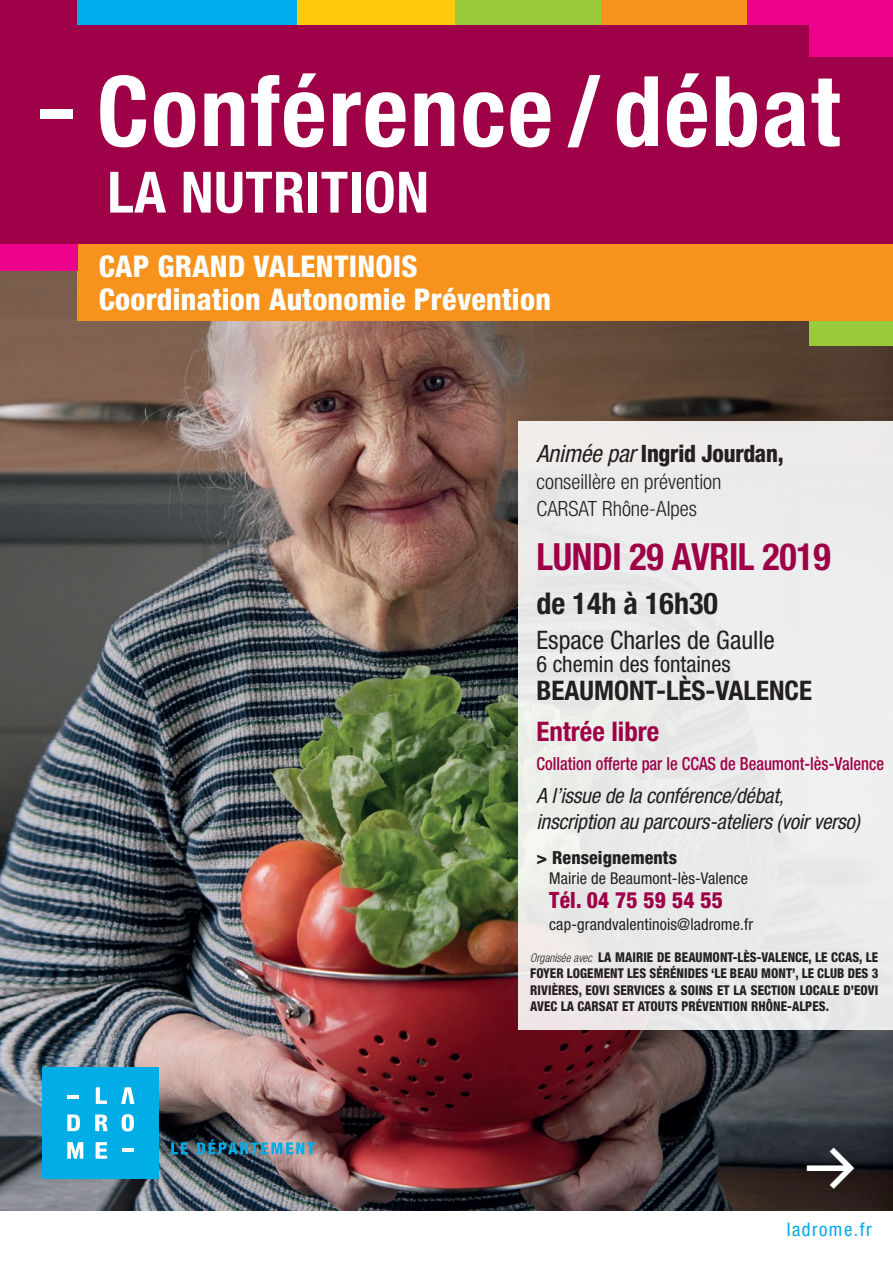
<style>
.page{position:relative;width:893px;height:1263px;background:#fff}
.page>*{position:absolute;margin:0;border:0;box-sizing:border-box;transform-origin:0 0}
.t1{font:700 condensed 97.5px "Helvetica Neue LT";letter-spacing:.02em;color:#fff}
.t2{font:700 condensed 57px "Helvetica Neue LT";letter-spacing:.01em;color:#fff}
.t3{font:42px "Arrowstfb";color:#fff}
.t4{font:700 condensed 37.5px "Helvetica Neue LT";letter-spacing:-.01em;color:#9e0147;scale:.96 1}
.t5{font:800 condensed 30px/33px "Helvetica Neue LT";letter-spacing:.01em;color:#fff}
.t6{font:700 condensed 30px "Helvetica Neue LT";color:#231f20}
.t7{font:700 condensed 27px "Helvetica Neue LT";color:#231f20}
.t8{font:700 condensed 27px "Helvetica Neue LT";color:#9e0147}
.t9{font:condensed 25.5px "Helvetica Neue LT";color:#231f20}
.t10{font:800 condensed 24px "Helvetica Neue LT";letter-spacing:-.01em;color:#231f20;scale:.95 1}
.t11{font:condensed 22.5px "Helvetica Neue LT";color:#231f20}
.t12{font:800 condensed 22.5px "Helvetica Neue LT";letter-spacing:.01em;color:#9e0147;scale:.95 1}
.t13{font:italic condensed 21px/25.2px "Helvetica Neue LT";letter-spacing:-.01em;color:#231f20}
.t14{font:300 condensed 21px/27px "Helvetica Neue LT";color:#231f20}
.t15{font:condensed 18.75px "Helvetica Neue LT";letter-spacing:.08em;color:#00a9ea}
.t16{font:500 condensed 18px "Helvetica Neue LT";color:#9e0147;scale:.92 1}
.t17{font:800 condensed 18px "Helvetica Neue LT";letter-spacing:.005em;color:#231f20}
.t18{font:condensed 16.35px "Helvetica Neue LT";letter-spacing:.005em;color:#231f20}
.t19{font:800 condensed 13.5px "Helvetica Neue LT";letter-spacing:.005em;color:#231f20;scale:.94 1}
.t20{font:italic 300 condensed 12px "Helvetica Neue LT";color:#231f20;scale:.94 1}
.s1{font-weight:400;font-stretch:normal;font-size:114px}
.s2{font-weight:400;font-style:italic}
.s3{font-weight:800;font-style:normal;font-size:13.5px}
</style>
<div class="page">
<img style="left:0;top:270px;width:893px;height:941px">
<div style="left:519px;top:421px;width:374px;height:608px;background:#ececea"></div>
<div style="left:0;top:0;width:893px;height:244px;background:#9e0147"></div>
<div style="left:77px;top:0;width:220px;height:25px;background:#00aeef"></div>
<div style="left:454px;top:0;width:147px;height:25px;background:#99ca3b"></div>
<div style="left:297px;top:0;width:157px;height:25px;background:#feca0a"></div>
<div style="left:601px;top:0;width:147px;height:25px;background:#f7931d"></div>
<div style="left:747px;top:0;width:146px;height:25px;background:#ed028c"></div>
<div style="left:810px;top:23px;width:83px;height:34px;background:#ed028c"></div>
<div style="left:810px;top:320px;width:83px;height:26px;background:#99ca3b"></div>
<div style="left:77px;top:244px;width:816px;height:76px;background:#f7931d"></div>
<div style="left:0;top:244px;width:77px;height:26px;background:#ed028c"></div>
<div style="left:43px;top:1067px;width:116px;height:112px;background:#00ade6"></div>
<svg style="left:95px;top:1114px;width:13px;height:17px"></svg>
<svg style="left:122px;top:1114px;width:12px;height:17px"></svg>
<svg style="left:96px;top:1142px;width:11px;height:17px"></svg>
<hr style="left:122px;top:1148px;width:11px;height:4px;background:#fff">
<svg style="left:96px;top:1087px;width:11px;height:17px"></svg>
<svg style="left:121px;top:1087px;width:14px;height:17px"></svg>
<svg style="left:67px;top:1114px;width:13px;height:17px"></svg>
<svg style="left:67px;top:1142px;width:16px;height:17px"></svg>
<svg style="left:67px;top:1095px;width:11px;height:3px"></svg>
<svg style="left:171px;top:1142px;width:17px;height:12px"></svg>
<svg style="left:197px;top:1139px;width:118px;height:15px;background:#4a869e"></svg>
<h1 class="t1" style="left:34px;top:52px;width:807px"><span class="s1">-</span> CONFÉRENCE / DÉBAT</h1>
<h2 class="t2" style="left:107px;top:158px;width:323px">LA NUTRITION</h2>
<h3 class="t5" style="left:99px;top:250px;width:454px">CAP GRAND VALENTINOIS<br>COORDINATION AUTONOMIE PRÉVENTION</h3>
<h3 class="t10" style="left:536px;top:439px;width:262px"><span class="s2">Animée par</span> INGRID JOURDAN,</h3>
<h3 class="t14" style="left:536px;top:468px;width:186px">conseillère en prévention<br>CARSAT Rhône-Alpes</h3>
<h3 class="t4" style="left:536px;top:534px;width:308px">LUNDI 29 AVRIL 2019</h3>
<h3 class="t6" style="left:536px;top:586px;width:183px">DE 14H À 16H30</h3>
<h3 class="t9" style="left:536px;top:625px;width:240px">Espace Charles de Gaulle</h3>
<h3 class="t11" style="left:536px;top:651px;width:196px">6 chemin des fontaines</h3>
<h3 class="t7" style="left:536px;top:674px;width:277px">BEAUMONT-LÈS-VALENCE</h3>
<h3 class="t8" style="left:536px;top:715px;width:124px">ENTRÉE LIBRE</h3>
<h3 class="t16" style="left:536px;top:752px;width:379px">Collation offerte par le CCAS de Beaumont-lès-Valence</h3>
<h3 class="t13" style="left:536px;top:783px;width:325px">A l’issue de la conférence/débat, inscription au parcours-ateliers (voir verso)</h3>
<h3 class="t17" style="left:536px;top:846px;width:142px">&gt; RENSEIGNEMENTS</h3>
<p class="t18" style="left:549px;top:869px;width:200px">Mairie de Beaumont-lès-Valence</p>
<h3 class="t12" style="left:549px;top:886px;width:184px">TÉL. 04 75 59 54 55</h3>
<p class="t18" style="left:549px;top:914px;width:205px">cap-grandvalentinois@ladrome.fr</p>
<p class="t20" style="left:530px;top:951px;width:108px">Organisée avec <span class="s3">LA MAIRIE</span></p>
<p class="t19" style="left:657px;top:949px;width:127px">DE BEAUMONT-LÈS-VALENCE</p>
<p class="t19" style="left:808px;top:949px;width:69px">, LE CCAS, LE</p>
<p class="t19" style="left:530px;top:965px;width:47px">FOYER LOGE</p>
<p class="t19" style="left:594px;top:965px;width:19px">MENT</p>
<p class="t19" style="left:627px;top:965px;width:61px">LES SÉRÉNIDES</p>
<p class="t19" style="left:711px;top:965px;width:154px">‘LEBEAU MONT’, LE CLUBDES</p>
<p class="t19" style="left:872px;top:965px;width:9px">3</p>
<p class="t19" style="left:530px;top:981px;width:104px">RIVIÈRES, EOVI SERVICES</p>
<p class="t19" style="left:669px;top:981px;width:21px">&amp; SOINS</p>
<p class="t19" style="left:717px;top:981px;width:44px">ETLASECTION</p>
<p class="t19" style="left:800px;top:981px;width:8px">LOCALE</p>
<p class="t19" style="left:843px;top:981px;width:26px">D’EOVI</p>
<p class="t19" style="left:530px;top:998px;width:9px">AVEC</p>
<p class="t19" style="left:561px;top:998px;width:159px">LA CARSAT ET ATOUTS PRÉVENTION</p>
<p class="t19" style="left:751px;top:998px;width:59px">RHÔNE-ALPES</p>
<p class="t19" style="left:826px;top:998px;width:5px">.</p>
<h3 class="t3" style="left:807px;top:1145px;width:50px">t</h3>
<h3 class="t15" style="left:787px;top:1219px;width:86px">ladrome.fr</h3>
</div>
